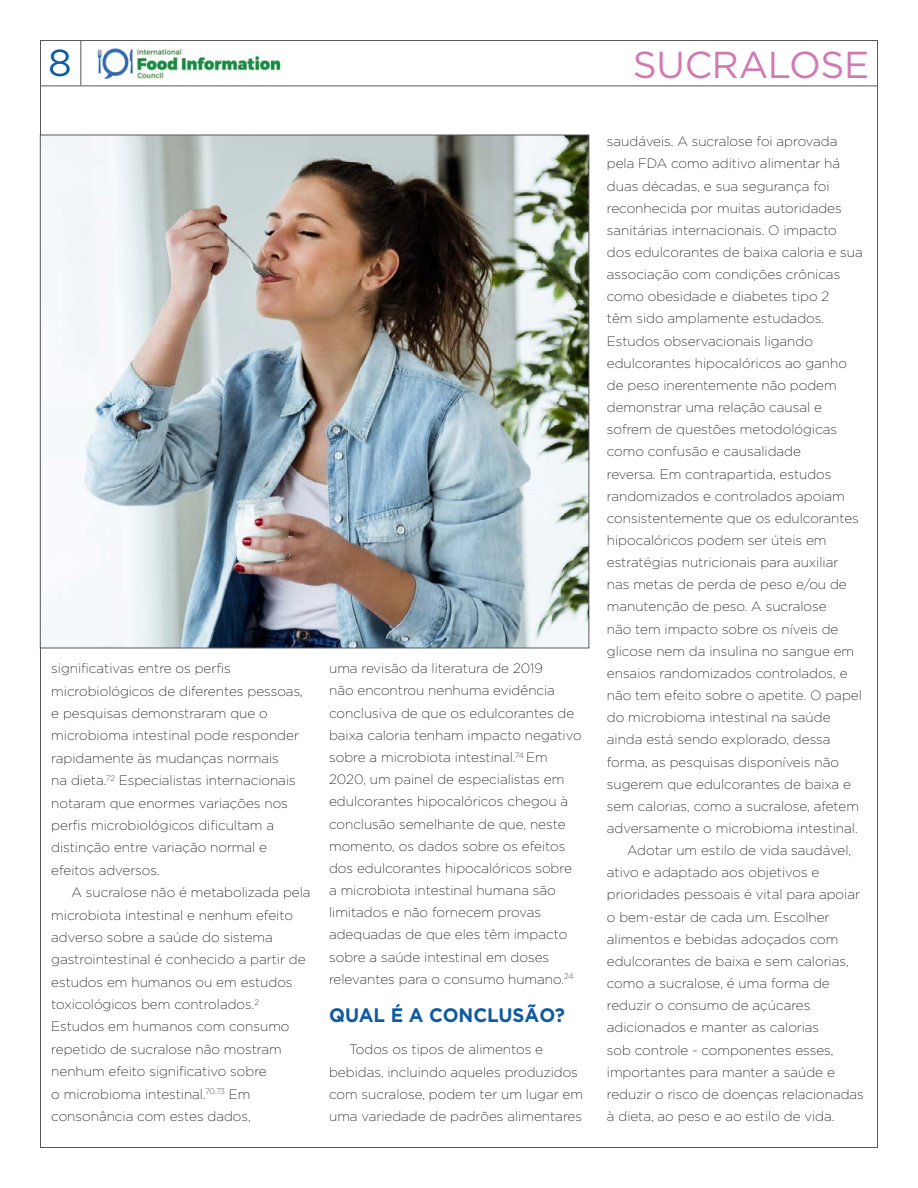
<style>
.page{position:relative;width:918px;height:1188px;background:#fff}
.page>*{position:absolute;margin:0;border:0;box-sizing:border-box;transform-origin:0 0}
.t1{font:37.5px "Gotham";letter-spacing:-.01em;color:#d17ab2}
.t2{font:37.5px "Gotham";color:#0f5ba3}
.t3{font:700 19.5px "Gotham";color:#0f5ba3;scale:.96 1}
.t4{font:200 13.5px/22.4px "Gotham";color:#000}
</style>
<div class="page">
<hr style="left:40px;top:86px;width:838px;height:1px;background:#58595b">
<hr style="left:81px;top:40px;width:1px;height:45px;background:#58595b">
<img style="left:97px;top:49px;width:185px;height:29px">
<img style="left:42px;top:137px;width:545px;height:509px">
<h1 class="t2" style="left:48px;top:42px;width:25px">8</h1>
<h1 class="t1" style="left:633px;top:44px;width:238px">SUCRALOSE</h1>
<p class="t4" style="left:51px;top:657px;width:253px">significativas entre os perfis microbiológicos de diferentes pessoas, e pesquisas demonstraram que o microbioma intestinal pode responder rapidamente às mudanças normais<br>na dieta.<sup>72</sup> Especialistas internacionais notaram que enormes variações nos perfis microbiológicos dificultam a distinção entre variação normal e efeitos adversos.</p>
<p class="t4" style="left:51px;top:881px;width:261px;text-indent:20px">A sucralose não é metabolizada pela microbiota intestinal e nenhum efeito adverso sobre a saúde do sistema gastrointestinal é conhecido a partir de estudos em humanos ou em estudos toxicológicos bem controlados.<sup>2<br></sup>Estudos em humanos com consumo repetido de sucralose não mostram nenhum efeito significativo sobre<br>o microbioma intestinal.<sup>70,73</sup> Em consonância com estes dados,</p>
<p class="t4" style="left:329px;top:657px;width:254px">uma revisão da literatura de 2019<br>não encontrou nenhuma evidência conclusiva de que os edulcorantes de baixa caloria tenham impacto negativo sobre a microbiota intestinal.<sup>74</sup> Em 2020, um painel de especialistas em edulcorantes hipocalóricos chegou à conclusão semelhante de que, neste momento, os dados sobre os efeitos dos edulcorantes hipocalóricos sobre a microbiota intestinal humana são limitados e não fornecem provas adequadas de que eles têm impacto sobre a saúde intestinal em doses relevantes para o consumo humano.<sup>24</sup></p>
<h2 class="t3" style="left:329px;top:1003px;width:247px">QUAL É A CONCLUSÃO?</h2>
<p class="t4" style="left:329px;top:1038px;width:255px;text-indent:20px">Todos os tipos de alimentos e bebidas, incluindo aqueles produzidos com sucralose, podem ter um lugar em uma variedade de padrões alimentares</p>
<p class="t4" style="left:607px;top:130px;width:232px">saudáveis. A sucralose foi aprovada</p>
<p class="t4" style="left:607px;top:152px;width:235px">pela FDA como aditivo alimentar há</p>
<p class="t4" style="left:607px;top:174px;width:224px">duas décadas, e sua segurança foi</p>
<p class="t4" style="left:607px;top:197px;width:236px">reconhecida por muitas autoridades</p>
<p class="t4" style="left:607px;top:219px;width:232px">sanitárias internacionais. O impacto</p>
<p class="t4" style="left:607px;top:241px;width:257px">dos edulcorantes de baixa caloria e sua</p>
<p class="t4" style="left:607px;top:263px;width:235px">associação com condições crônicas</p>
<p class="t4" style="left:607px;top:285px;width:224px">como obesidade e diabetes tipo 2</p>
<p class="t4" style="left:607px;top:307px;width:219px">têm sido amplamente estudados.</p>
<p class="t4" style="left:607px;top:330px;width:208px">Estudos observacionais ligando</p>
<p class="t4" style="left:607px;top:352px;width:242px">edulcorantes hipocalóricos ao ganho</p>
<p class="t4" style="left:607px;top:374px;width:231px">de peso inerentemente não podem</p>
<p class="t4" style="left:607px;top:396px;width:217px">demonstrar uma relação causal e</p>
<p class="t4" style="left:607px;top:418px;width:232px">sofrem de questões metodológicas</p>
<p class="t4" style="left:607px;top:440px;width:196px">como confusão e causalidade</p>
<p class="t4" style="left:607px;top:462px;width:226px">reversa. Em contrapartida, estudos</p>
<p class="t4" style="left:607px;top:485px;width:239px">randomizados e controlados apoiam</p>
<p class="t4" style="left:607px;top:507px;width:253px">consistentemente que os edulcorantes</p>
<p class="t4" style="left:607px;top:529px;width:221px">hipocalóricos podem ser úteis em</p>
<p class="t4" style="left:607px;top:551px;width:233px">estratégias nutricionais para auxiliar</p>
<p class="t4" style="left:607px;top:573px;width:241px">nas metas de perda de peso e/ou de</p>
<p class="t4" style="left:607px;top:595px;width:221px">manutenção de peso. A sucralose</p>
<p class="t4" style="left:607px;top:618px;width:233px">não tem impacto sobre os níveis de</p>
<p class="t4" style="left:607px;top:640px;width:249px">glicose nem da insulina no sangue em</p>
<p class="t4" style="left:607px;top:662px;width:242px">ensaios randomizados controlados, e</p>
<p class="t4" style="left:607px;top:684px;width:256px">não tem efeito sobre o apetite. O papel</p>
<p class="t4" style="left:607px;top:706px;width:225px">do microbioma intestinal na saúde</p>
<p class="t4" style="left:607px;top:728px;width:225px">ainda está sendo explorado, dessa</p>
<p class="t4" style="left:607px;top:750px;width:234px">forma, as pesquisas disponíveis não</p>
<p class="t4" style="left:607px;top:773px;width:246px">sugerem que edulcorantes de baixa e</p>
<p class="t4" style="left:607px;top:795px;width:254px">sem calorias, como a sucralose, afetem</p>
<p class="t4" style="left:607px;top:817px;width:252px">adversamente o microbioma intestinal.</p>
<p class="t4" style="left:627px;top:839px;width:226px">Adotar um estilo de vida saudável,</p>
<p class="t4" style="left:607px;top:861px;width:214px">ativo e adaptado aos objetivos e</p>
<p class="t4" style="left:607px;top:883px;width:255px">prioridades pessoais é vital para apoiar</p>
<p class="t4" style="left:607px;top:906px;width:224px">o bem-estar de cada um. Escolher</p>
<p class="t4" style="left:607px;top:928px;width:233px">alimentos e bebidas adoçados com</p>
<p class="t4" style="left:607px;top:950px;width:243px">edulcorantes de baixa e sem calorias,</p>
<p class="t4" style="left:607px;top:972px;width:224px">como a sucralose, é uma forma de</p>
<p class="t4" style="left:607px;top:994px;width:205px">reduzir o consumo de açúcares</p>
<p class="t4" style="left:607px;top:1016px;width:214px">adicionados e manter as calorias</p>
<p class="t4" style="left:607px;top:1038px;width:228px">sob controle - componentes esses,</p>
<p class="t4" style="left:607px;top:1061px;width:229px">importantes para manter a saúde e</p>
<p class="t4" style="left:607px;top:1083px;width:259px">reduzir o risco de doenças relacionadas</p>
<p class="t4" style="left:607px;top:1105px;width:229px">à dieta, ao peso e ao estilo de vida.</p>
</div>
